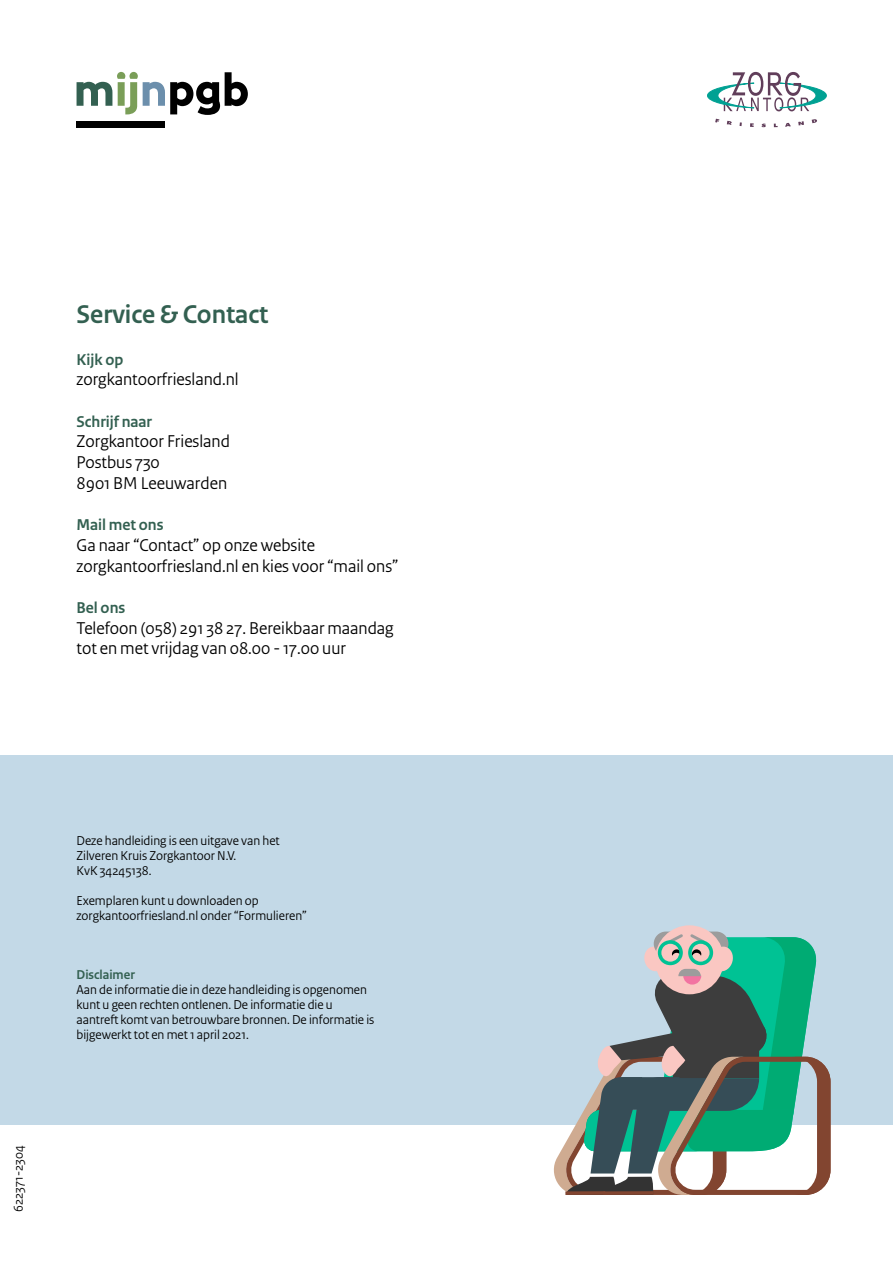
<style>
.page{position:relative;width:893px;height:1263px;background:#fff}
.page>*{position:absolute;margin:0;border:0;box-sizing:border-box;transform-origin:0 0}
.Kopje_groen{font:700 27px "Rijksoverheid Sans Heading";color:#336051}
.Bodyteksten_12__cove{font:18px/20.7px "Rijksoverheid Sans Heading";color:#000}
.Subkopje_groen{font:700 16.5px "Rijksoverheid Sans Heading";color:#336051}
.Disclaimer{font:13.5px/15px "Rijksoverheid Sans Heading";color:#000}
.Drukwerknummer{font:13.5px "Rijksoverheid Sans Heading";color:#000}
.Disclaimer_kop{font:700 13.5px "Rijksoverheid Sans Heading";color:#336051}
</style>
<div class="page">
<div style="left:77px;top:121px;width:88px;height:7px;background:#000"></div>
<svg style="left:77px;top:72px;width:171px;height:43px"></svg>
<svg style="left:707px;top:72px;width:120px;height:55px"></svg>
<div style="left:0;top:755px;width:893px;height:370px;background:#c3d9e7"></div>
<div style="left:655px;top:925px;width:69px;height:69px;background:#fac7c2;border-radius:50%"></div>
<svg style="left:553px;top:931px;width:277px;height:264px"></svg>
<h1 class="Kopje_groen" style="left:77px;top:299px;width:193px">Service &amp; Contact</h1>
<h2 class="Subkopje_groen" style="left:77px;top:350px;width:48px">Kijk op</h2>
<p class="Bodyteksten_12__cove" style="left:77px;top:369px;width:164px">zorgkantoorfriesland.nl</p>
<h2 class="Subkopje_groen" style="left:77px;top:412px;width:77px">Schrijf naar</h2>
<p class="Bodyteksten_12__cove" style="left:77px;top:431px;width:155px">Zorgkantoor Friesland</p>
<p class="Bodyteksten_12__cove" style="left:77px;top:452px;width:85px">Postbus 730</p>
<p class="Bodyteksten_12__cove" style="left:77px;top:473px;width:152px">8901 BM Leeuwarden</p>
<h2 class="Subkopje_groen" style="left:77px;top:515px;width:89px">Mail met ons</h2>
<p class="Bodyteksten_12__cove" style="left:77px;top:535px;width:324px">Ga naar “Contact” op onze website zorgkantoorfriesland.nl en kies voor “mail ons”</p>
<h2 class="Subkopje_groen" style="left:77px;top:598px;width:50px">Bel ons</h2>
<p class="Bodyteksten_12__cove" style="left:77px;top:618px;width:319px">Telefoon (058) 291 38 27. Bereikbaar maandag tot en met vrijdag van 08.00 - 17.00 uur</p>
<p class="Drukwerknummer" style="left:11px;top:1212px;width:68px;rotate:-90deg">622371-2304</p>
<p class="Disclaimer" style="left:77px;top:833px;width:205px">Deze handleiding is een uitgave van het<br>Zilveren Kruis Zorgkantoor N.V.<br>KvK 34245138.</p>
<p class="Disclaimer" style="left:77px;top:893px;width:232px">Exemplaren kunt u downloaden op zorgkantoorfriesland.nl onder “Formulieren”</p>
<p class="Disclaimer_kop" style="left:77px;top:967px;width:60px">Disclaimer</p>
<p class="Disclaimer" style="left:77px;top:982px;width:299px">Aan de informatie die in deze handleiding is opgenomen kunt u geen rechten ontlenen. De informatie die u aantreft komt van betrouwbare bronnen. De informatie is bijgewerkt tot en met 1 april 2021.</p>
</div>
